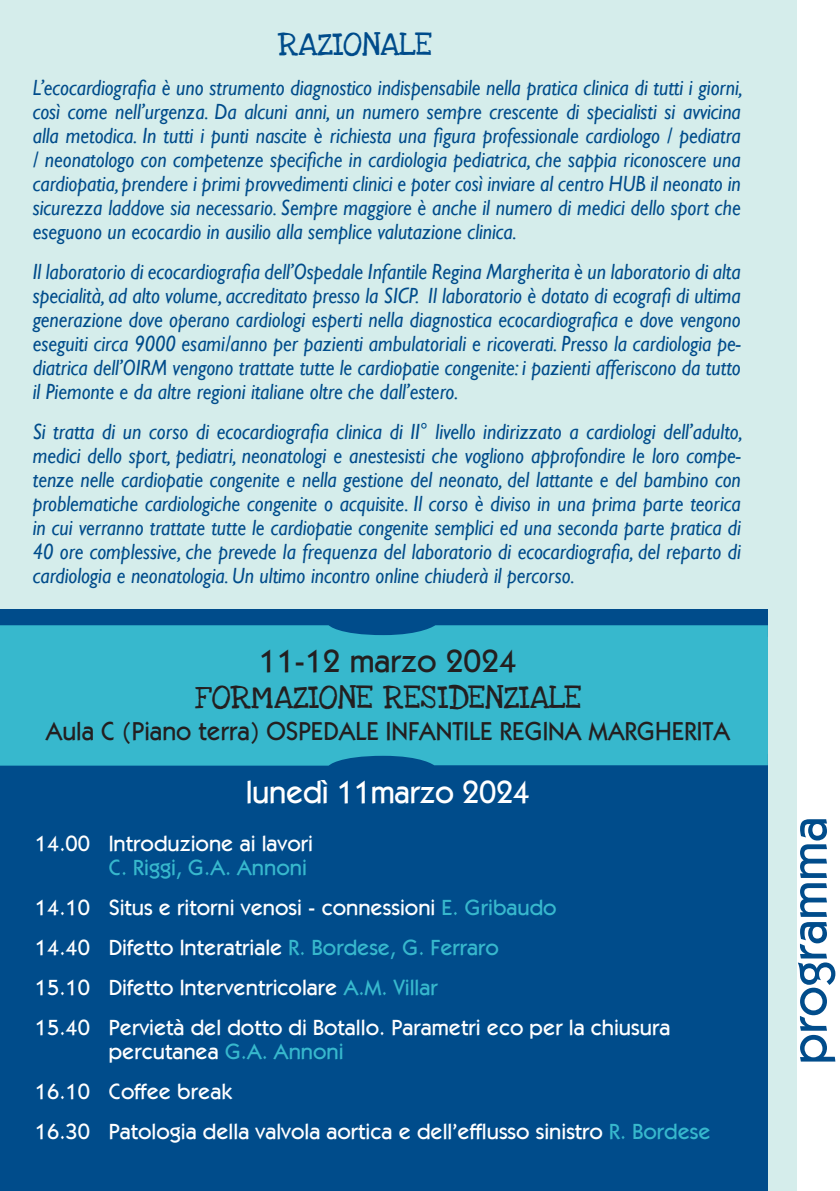
<style>
.page{position:relative;width:840px;height:1191px;background:#fff}
.page>*{position:absolute;margin:0;border:0;box-sizing:border-box;transform-origin:0 0}
.t1{font:500 50px "Karat";color:#004c8b}
.t2{font:500 32px "Karat";letter-spacing:-.01em;color:#fff}
.t3{font:500 32px "Karat";color:#231f20}
.t4{font:500 26px "Karat";color:#231f20;scale:.96 1}
.t5{font:24px "Love Ya Like A Sister Solid";color:#231f20}
.t6{font:24px "Love Ya Like A Sister Solid";color:#004c8b}
.t7{font:italic 22px/24px "Gill Sans";color:#004c8b;text-align:justify;scale:.9 1}
.t8{font:500 22px/40px "Karat";color:#fff}
.s1{color:#37b8cd}
</style>
<div class="page">
<div style="left:0;top:0;width:796px;height:1191px;background:#d5edeb"></div>
<div style="left:0;top:609px;width:767px;height:582px;background:#004c8b"></div>
<svg style="left:0;top:625px;width:767px;height:12px;background:#31acc5"></svg>
<div style="left:0;top:637px;width:767px;height:128px;background:#37b8cd"></div>
<p class="t6" style="left:278px;top:24px;width:73px">RAZIONALE</p>
<p class="t7" style="left:33px;top:76px;width:789px">L’ecocardiografia è uno strumento diagnostico indispensabile nella pratica clinica di tutti i giorni, così come nell’urgenza. Da alcuni anni, un numero sempre crescente di specialisti si avvicina alla metodica. In tutti i punti nascite è richiesta una figura professionale cardiologo / pediatra / neonatologo con competenze specifiche in cardiologia pediatrica, che sappia riconoscere una cardiopatia, prendere i primi provvedimenti clinici e poter così inviare al centro HUB il neonato in sicurezza laddove sia necessario. Sempre maggiore è anche il numero di medici dello sport che eseguono un ecocardio in ausilio alla semplice valutazione clinica.</p>
<p class="t7" style="left:33px;top:260px;width:787px">Il laboratorio di ecocardiografia dell’Ospedale Infantile Regina Margherita è un laboratorio di alta specialità, ad alto volume, accreditato presso la SICP. Il laboratorio è dotato di ecografi di ultima generazione dove operano cardiologi esperti nella diagnostica ecocardiografica e dove vengono eseguiti circa 9000 esami/anno per pazienti ambulatoriali e ricoverati. Presso la cardiologia pe&shy;diatrica dell’OIRM vengono trattate tutte le cardiopatie congenite: i pazienti afferiscono da tutto il Piemonte e da altre regioni italiane oltre che dall’estero.</p>
<p class="t7" style="left:33px;top:420px;width:789px">Si tratta di un corso di ecocardiografia clinica di II° livello indirizzato a cardiologi dell’adulto, medici dello sport, pediatri, neonatologi e anestesisti che vogliono approfondire le loro compe&shy;tenze nelle cardiopatie congenite e nella gestione del neonato, del lattante e del bambino con problematiche cardiologiche congenite o acquisite. Il corso è diviso in una prima parte teorica in cui verranno trattate tutte le cardiopatie congenite semplici ed una seconda parte pratica di 40 ore complessive, che prevede la frequenza del laboratorio di ecocardiografia, del reparto di cardiologia e neonatologia. Un ultimo incontro online chiuderà il percorso.</p>
<h2 class="t3" style="left:259px;top:642px;width:259px">11-12 marzo 2024</h2>
<p class="t5" style="left:195px;top:677px;width:388px">FORMAZIONE RESIDENZIALE</p>
<p class="t4" style="left:46px;top:716px;width:714px">Aula C (Piano terra) Ospedale Infantile Regina Margherita</p>
<h2 class="t2" style="left:245px;top:773px;width:286px">lunedì 11marzo 2024</h2>
<p class="t8" style="left:35px;top:823px;width:279px">14.00 I ntroduzione ai lavori</p>
<p class="t8" style="left:35px;top:847px;width:636px;text-indent:74px"><span class="s1">C. Riggi, G.A. Annoni<br></span>14.10 Situs e ritorni venosi - connessioni <span class="s1">E. Gribaudo<br></span>14.40 Difetto Interatriale <span class="s1">R. Bordese, G. Ferraro<br></span>15.10 Difetto Interventricolare <span class="s1">A.M. Villar<br></span>15.40 Pervietà del dotto di Botallo. Parametri eco per la chiusura</p>
<p class="t8" style="left:35px;top:1031px;width:677px;text-indent:74px">percutanea <span class="s1">G.A. Annoni<br></span>16.10 Coffee break<br>16.30 Patologia della valvola aortica e dell’efflusso sinistro <span class="s1">R. Bordese</span></p>
<h1 class="t1" style="left:779px;top:1064px;width:249px;rotate:-90deg">programma</h1>
</div>
